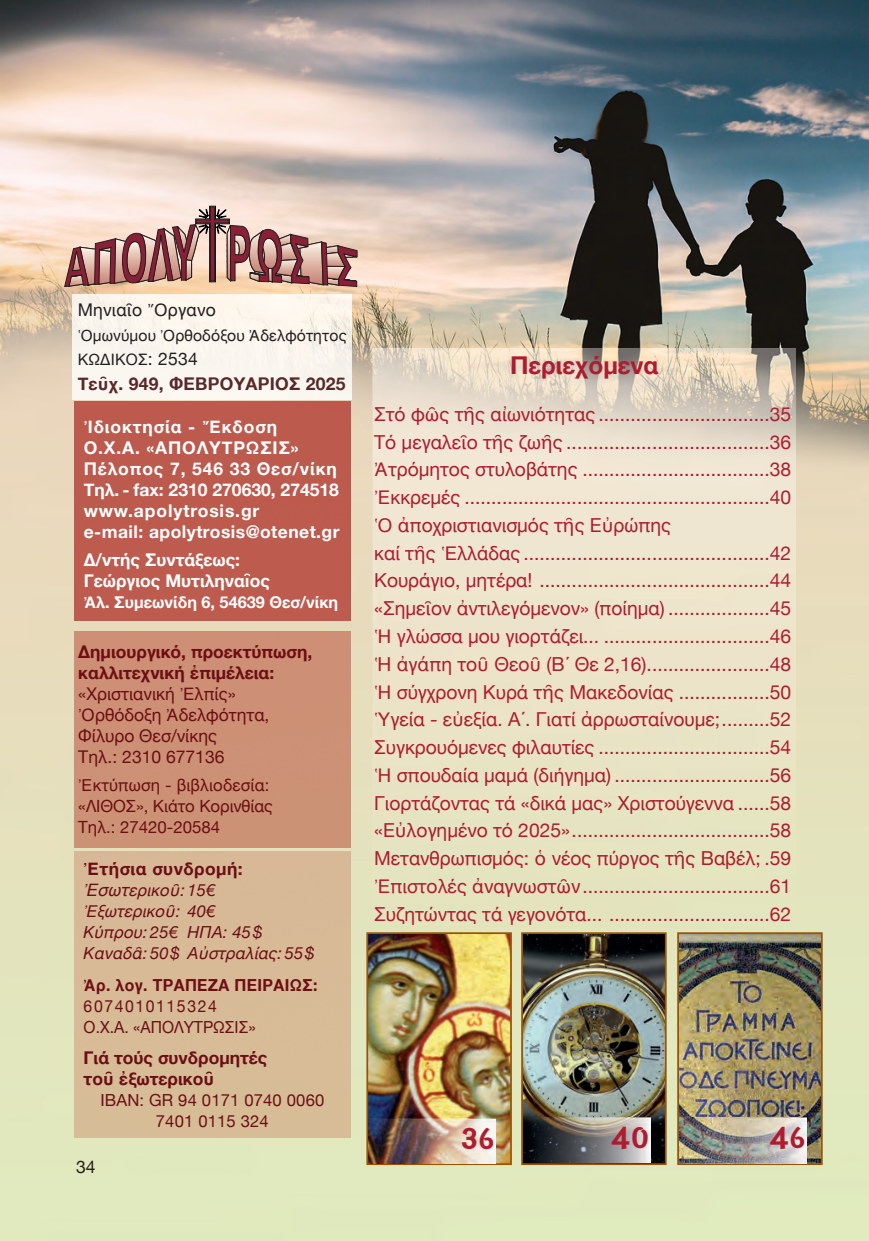
<style>
.page{position:relative;width:869px;height:1241px;background:#fff}
.page>*{position:absolute;margin:0;border:0;box-sizing:border-box;transform-origin:0 0}
.t1{font:600 31.5px "KS Politeia";color:#ae1d2f;scale:1.11 1}
.t2{font:700 24.5px "Helvetica Neue";color:#ae1d2f}
.t3{font:19.25px/27.8px "Helvetica Neue";color:#ae1d2f}
.t4{font:700 17.5px/21px "Helvetica Neue";letter-spacing:.05em;color:#fff}
.t5{font:700 17.5px/21px "Helvetica Neue";color:#6c0e13}
.t6{font:17.5px/21px "Helvetica Neue";color:#6c0e13}
.t7{font:700 17.5px/21px "Helvetica Neue";color:#fff}
.t8{font:700 17.5px "Helvetica Neue";letter-spacing:.015em;color:#59282b}
.t9{font:17.5px "Helvetica Neue";letter-spacing:.015em;color:#231f20}
.t10{font:700 17.5px "Helvetica Neue";letter-spacing:.025em;color:#6c0e13}
.t11{font:16.8px/21px "Helvetica Neue";color:#6c0e13}
.t12{font:italic 16.62px/21px "Helvetica Neue";letter-spacing:.01em;color:#6c0e13}
.t13{font:16.62px/21px "Helvetica Neue";letter-spacing:.1em;color:#6c0e13;scale:.95 1}
.t14{font:16.62px/21px "Helvetica Neue";letter-spacing:.01em;color:#6c0e13;text-align:center}
.t15{font:700 16.62px "Helvetica Neue";letter-spacing:.025em;color:#6c0e13;scale:.95 1}
.t16{font:700 16.28px "Helvetica Neue";color:#fff}
.t17{font:15.75px/24.5px "Helvetica Neue";letter-spacing:.01em;color:#231f20}
.s1{font-size:17.5px}
</style>
<div class="page">
<img style="left:0;top:0;width:868px;height:1240px">
<img style="left:680px;top:935px;width:139px;height:226px">
<div style="left:677px;top:932px;width:145px;height:232px;border:2px solid #995505"></div>
<img style="left:524px;top:935px;width:139px;height:226px">
<div style="left:521px;top:932px;width:145px;height:232px;border:2px solid #995505"></div>
<img style="left:369px;top:935px;width:139px;height:226px">
<div style="left:366px;top:932px;width:145px;height:232px;border:2px solid #995505"></div>
<div style="left:74px;top:851px;width:276px;height:285px;background:#d7ba97"></div>
<div style="left:74px;top:631px;width:276px;height:216px;background:#cc9075"></div>
<div style="left:74px;top:401px;width:276px;height:219px;background:#bd5a4e"></div>
<div style="left:72px;top:294px;width:280px;height:105px;background:#faf6ef"></div>
<svg style="left:64px;top:205px;width:296px;height:82px;background:#c5a097"></svg>
<img style="left:372px;top:348px;width:423px;height:578px">
<img style="left:679px;top:1117px;width:127px;height:45px">
<img style="left:523px;top:1117px;width:127px;height:45px">
<img style="left:368px;top:1118px;width:127px;height:46px">
<p class="t9" style="left:78px;top:299px;width:140px">Mηνιαῖο Ὄργανο</p>
<p class="t17" style="left:78px;top:322px;width:270px">Ὁμωνύμου Ὀρθοδόξου Ἀδελφότητος<br>KΩΔIKOΣ<span class="s1">: 2534</span></p>
<p class="t8" style="left:78px;top:372px;width:269px">Tεῦχ. 949, ΦΕΒΡΟΥΑΡΙΟΣ 2025</p>
<p class="t4" style="left:84px;top:415px;width:257px">Ἰδιοκτησία - Ἔκδοση<br>O.X.A. «AΠOΛYTPΩΣIΣ»<br>Πέλοπος 7, 546 33 Θεσ/νί κη<br>Tηλ. - fax: 2310 270630, 274518 www.apolytrosis.gr<br>e-mail: apolytrosis@otenet.gr</p>
<p class="t7" style="left:84px;top:548px;width:188px">Δ/ντής Συντάξεως:<br>Γεώργιος Μυτιληναῖος</p>
<p class="t16" style="left:84px;top:591px;width:256px">Ἀλ. Συμεωνίδη 6, 54639 Θεσ/νίκη</p>
<p class="t5" style="left:78px;top:641px;width:235px">Δημιουργικό, προεκτύπωση, καλλιτεχνική ἐπιμέλεια:</p>
<p class="t6" style="left:78px;top:683px;width:192px">«Xριστιανική Ἐλπίς»<br>Ὀρθόδοξη Ἀδελφότητα,<br>Φίλυρο Θεσ/νίκης<br>Τηλ.: 2310 677136</p>
<p class="t11" style="left:78px;top:774px;width:196px">Ἐκτύπωση - βιβλιοδεσία: «ΛΙΘΟΣ», Κιάτο Κορινθίας<br>Τηλ.: 27420-20584</p>
<p class="t10" style="left:84px;top:858px;width:161px">Ἐτήσια συνδρομή:</p>
<p class="t12" style="left:84px;top:879px;width:232px"><span class="s1">Ἐσωτ</span>ερικοῦ: 15€<br>Ἐξωτερικοῦ: 40€<br>Kύπρου: 25€ HΠA: 45$<br>Kαναδᾶ: 50$ Aὐστραλίας: 55$</p>
<p class="t15" style="left:84px;top:974px;width:247px">Ἀρ. λογ. ΤΡΑΠΕΖΑ ΠΕΙΡΑΙ ΩΣ:</p>
<p class="t13" style="left:84px;top:995px;width:182px">6074010115324<br>O.X.A. «AΠOΛYTPΩΣIΣ»</p>
<p class="t5" style="left:84px;top:1047px;width:185px">Γιά τούς συνδρομητές τοῦ ἐξωτερικοῦ</p>
<p class="t14" style="left:100px;top:1089px;width:225px">ΙΒΑΝ: GR 94 0171 0740 0060<br>7401 0115 324</p>
<p class="t9" style="left:76px;top:1156px;width:21px">34</p>
<p class="t2" style="left:510px;top:350px;width:150px">Περιεχόμενα</p>
<p class="t3" style="left:374px;top:399px;width:418px">Στό φῶς τῆς αἰωνιότητας ................................35<br>Τό μεγαλεῖο τῆς ζωῆς ......................................36<br>Ἀτρόμητος στυλοβάτης ...................................38<br>Ἐκκρεμές .........................................................40<br>Ὁ ἀποχριστιανισμός τῆς Εὐρώπης<br>καί τῆς Ἑλλάδας ..............................................42<br>Κουράγιο, μητέρα! ...........................................44 «Σημεῖον ἀντιλεγόμενον» (ποίημα) ...................45<br>Ἡ γλώσσα μου γιορτάζει... ...............................46 ῾Η ἀγάπη τοῦ Θεοῦ (Β΄ Θε 2,16).......................48<br>Ἡ σύγχρονη Κυρά τῆς Μακεδονίας .................50<br>Ὑγεία - εὐεξία. Α΄. Γιατί ἀρρωσταίνουμε;.........52<br>Συγκρουόμενες φιλαυτίες ................................54<br>Ἡ σπουδαία μαμά (διήγημα) .............................56<br>Γιορτάζοντας τά «δικά μας» Χριστούγεννα ......58 «Εὐλογημένο τό 2025».....................................58<br>Μετανθρωπισμός: ὁ νέος πύργος τῆς Βαβέλ; .59<br>Ἐπιστολές ἀναγνωστῶν...................................61<br>Συζητώντας τά γεγονότα... ..............................62</p>
<h1 class="t1" style="left:461px;top:1126px;width:31px">36</h1>
<h1 class="t1" style="left:611px;top:1126px;width:35px">40</h1>
<h1 class="t1" style="left:769px;top:1126px;width:33px">46</h1>
</div>
